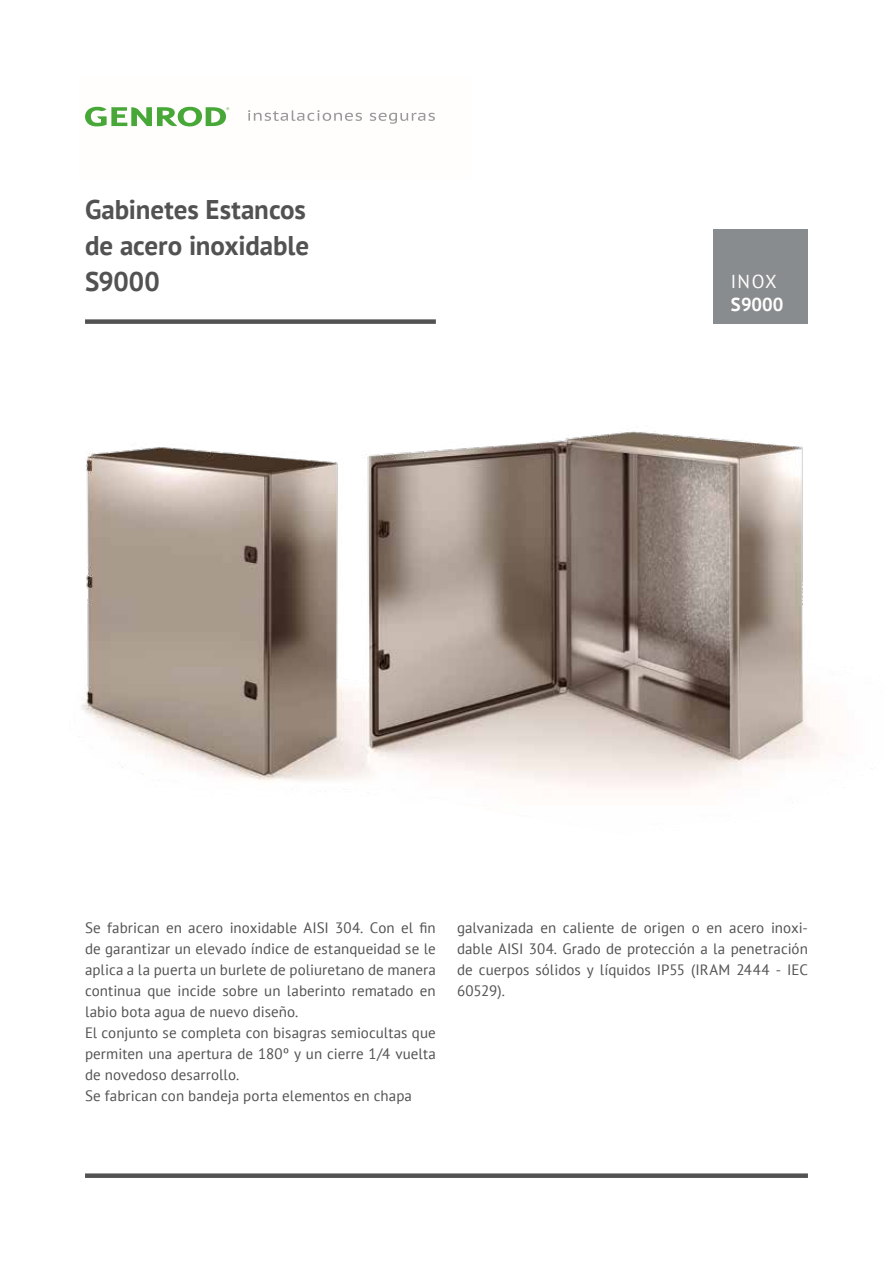
<style>
.page{position:relative;width:893px;height:1263px;background:#fff}
.page>*{position:absolute;margin:0;border:0;box-sizing:border-box;transform-origin:0 0}
.t1{font:700 27px/36px "PT Sans";letter-spacing:-.005em;color:#525252;text-align:justify}
.t2{font:700 18.75px "PT Sans";letter-spacing:.005em;color:#fffefd}
.t3{font:18.75px "PT Sans";color:#fffefd}
.t4{font:15px/21px "PT Sans";letter-spacing:.005em;color:#525252}
</style>
<div class="page">
<div style="left:85px;top:319px;width:351px;height:5px;background:#525252"></div>
<div style="left:85px;top:1173px;width:723px;height:5px;background:#525252"></div>
<img style="left:74px;top:431px;width:750px;height:372px">
<div style="left:714px;top:230px;width:94px;height:94px;background:#898c8e"></div>
<svg style="left:85px;top:106px;width:144px;height:21px"></svg>
<svg style="left:248px;top:110px;width:114px;height:11px"></svg>
<svg style="left:370px;top:113px;width:65px;height:11px"></svg>
<h1 class="t1" style="left:85px;top:191px;width:226px">Gabinetes Estancos de acero inoxidable S9000</h1>
<p class="t3" style="left:731px;top:269px;width:47px">INOX</p>
<p class="t2" style="left:731px;top:292px;width:54px">S9000</p>
<p class="t4" style="left:85px;top:917px;width:352px">Se fabrican en acero inoxidable AISI 304. Con el fin de garantizar un elevado índice de estanqueidad se le aplica a la puerta un burlete de poliuretano de manera continua que incide sobre un laberinto rematado en labio bota agua de nuevo diseño.<br>El conjunto se completa con bisagras semiocultas que permiten una apertura de 180º y un cierre 1/4 vuelta de novedoso desarrollo.<br>Se fabrican con bandeja porta elementos en chapa</p>
<p class="t4" style="left:457px;top:917px;width:352px;text-align:justify">galvanizada en caliente de origen o en acero inoxi&shy;dable AISI 304. Grado de protección a la penetración de cuerpos sólidos y líquidos IP55 (IRAM 2444 - IEC 60529).</p>
</div>
